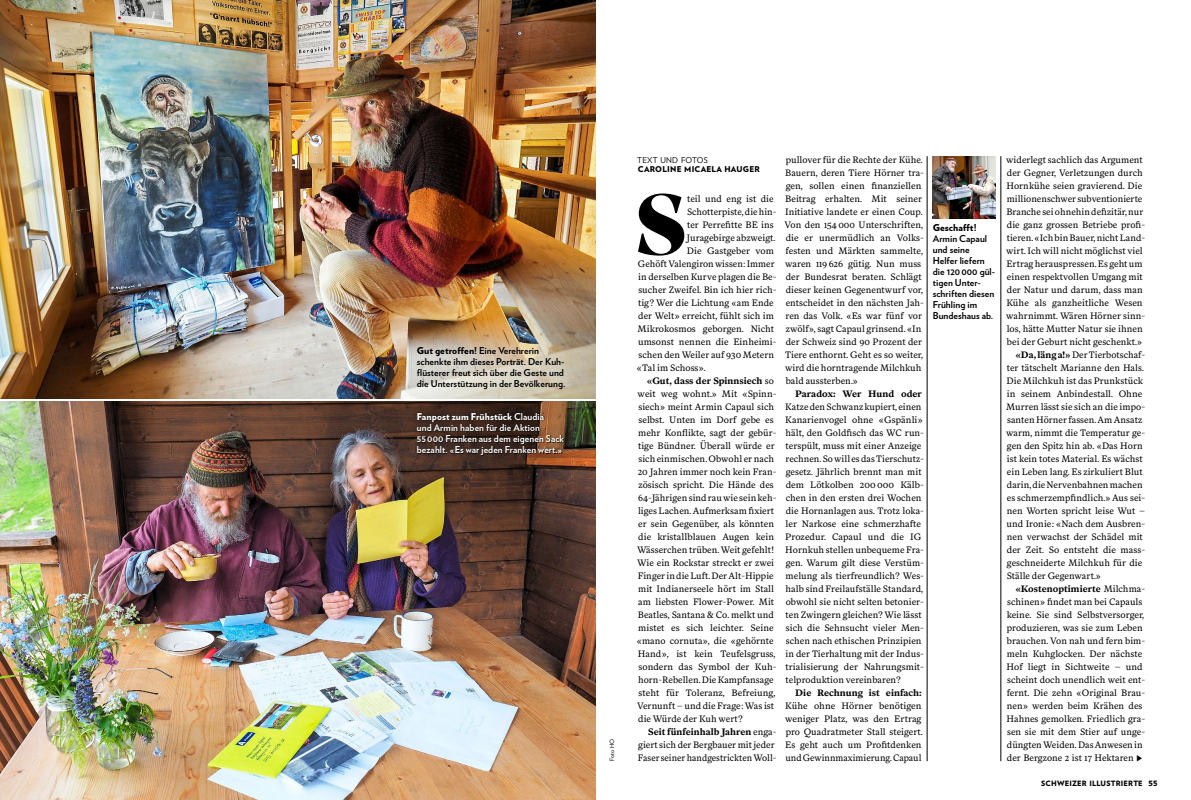
<style>
.page{position:relative;width:1191px;height:800px;background:#fff}
.page>*{position:absolute;margin:0;border:0;box-sizing:border-box;transform-origin:0 0}
._501_a___Initial_Sup{font:900 83.5px "Superior Title";color:#000}
._800_Legi_9_5_VBold{font:700 9.5px/11px "Verlag";letter-spacing:.005em;color:#000}
._800_Legi_9_5_VBold-2{font:700 9.5px/11px "Verlag";letter-spacing:.005em;color:#fff}
._502_LT_SupTxt_BS_EZ{font:9.2px/13px "Superior Text";color:#000}
._501_a___Initial_Sup-2{font:9.2px "Superior Text";color:#000}
._400_AUTOR_VerBlack{font:900 8px/9.5px "Verlag";letter-spacing:.03em;color:#000}
.t1{font:900 7.3px "Verlag";letter-spacing:.025em;color:#000}
._400_Fotobyline_x12{font:6px "Verlag";letter-spacing:.025em;color:#000}
.s1{font-weight:900}
.s2{font-weight:400}
.s3{font-weight:700}
</style>
<div class="page">
<img style="left:932px;top:156px;width:63px;height:62px">
<hr style="left:927px;top:156px;width:1px;height:605px;background:#000">
<hr style="left:1000px;top:156px;width:1px;height:605px;background:#000">
<img style="left:0;top:401px;width:595px;height:398px">
<img style="left:0;top:0;width:595px;height:398px">
<div style="left:404px;top:399px;width:171px;height:67px;background:#000;opacity:.75"></div>
<svg style="left:405px;top:334px;width:171px;height:67px"></svg>
<p class="_800_Legi_9_5_VBold" style="left:417px;top:345px;width:150px"><span class="s1">Gut getroffen!</span> Eine Verehrerin schenkte ihm dieses Porträt. Der Kuh&shy;flüsterer freut sich über die Geste und die Unterstützung in der Bevölkerung.</p>
<p class="_800_Legi_9_5_VBold-2" style="left:417px;top:410px;width:149px"><span class="s1">Fanpost zum Frühstück</span> Claudia<br>und Armin haben für die Aktion<br>55 000 Franken aus dem eigenen Sack bezahlt. «Es war jeden Franken wert.»</p>
<p class="_400_Fotobyline_x12" style="left:607px;top:761px;width:24px;rotate:-90deg">Foto HO</p>
<p class="_400_AUTOR_VerBlack" style="left:637px;top:155px;width:124px"><span class="s2">TEXT UND FOTOS<br></span>CAROLINE MICAELA HAUGER</p>
<p class="_501_a___Initial_Sup" style="left:635px;top:172px;width:53px">S</p>
<p class="_501_a___Initial_Sup-2" style="left:687px;top:192px;width:88px">teil und eng ist die</p>
<p class="_501_a___Initial_Sup-2" style="left:687px;top:205px;width:91px">Schotterpiste, die hin-</p>
<p class="_501_a___Initial_Sup-2" style="left:687px;top:218px;width:88px">ter Perrefitte BE ins</p>
<p class="_501_a___Initial_Sup-2" style="left:686px;top:231px;width:90px">Juragebirge abzweigt.</p>
<p class="_501_a___Initial_Sup-2" style="left:687px;top:244px;width:89px">Die Gastgeber vom</p>
<p class="_501_a___Initial_Sup-2" style="left:638px;top:257px;width:138px">Gehöft Valengiron wissen: Immer</p>
<p class="_501_a___Initial_Sup-2" style="left:638px;top:270px;width:140px">in derselben Kurve plagen die Be-</p>
<p class="_501_a___Initial_Sup-2" style="left:638px;top:283px;width:140px">sucher Zweifel. Bin ich hier rich-</p>
<p class="_501_a___Initial_Sup-2" style="left:638px;top:296px;width:137px">tig? Wer die Lichtung «am Ende</p>
<p class="_501_a___Initial_Sup-2" style="left:638px;top:309px;width:137px">der Welt» erreicht, fühlt sich im</p>
<p class="_501_a___Initial_Sup-2" style="left:637px;top:322px;width:138px">Mikrokosmos geborgen. Nicht</p>
<p class="_501_a___Initial_Sup-2" style="left:638px;top:335px;width:140px">umsonst nennen die Einheimi-</p>
<p class="_501_a___Initial_Sup-2" style="left:638px;top:348px;width:137px">schen den Weiler auf 930 Metern</p>
<p class="_501_a___Initial_Sup-2" style="left:637px;top:361px;width:70px">«Tal im Schoss».</p>
<p class="_502_LT_SupTxt_BS_EZ" style="left:637px;top:374px;width:141px;text-indent:10px"><span class="s3">«Gut, dass der Spinnsiech</span> so weit weg wohnt.» Mit «Spinn&shy;siech» meint Armin Capaul sich selbst. Unten im Dorf gebe es mehr Konflikte, sagt der gebür&shy;tige Bündner. Überall würde er sich einmischen. Obwohl er nach<br>20 Jahren immer noch kein Fran&shy;zösisch spricht. Die Hände des<br>64-Jährigen sind rau wie sein keh&shy;liges Lachen. Aufmerksam fixiert er sein Gegenüber, als könnten die kristallblauen Augen kein<br>Wässerchen trüben. Weit gefehlt!<br>Wie ein Rockstar streckt er zwei<br>Finger in die Luft. Der Alt-Hippie mit Indianerseele hört im Stall am liebsten Flower-Power. Mit<br>Beatles, Santana &amp; Co. melkt und mistet es sich leichter. Seine «mano cornuta», die «gehörnte<br>Hand», ist kein Teufelsgruss, sondern das Symbol der Kuh&shy;horn-Rebellen. Die Kampfansage steht für Toleranz, Befreiung,<br>Vernunft – und die Frage: Was ist die Würde der Kuh wert?</p>
<p class="_502_LT_SupTxt_BS_EZ" style="left:638px;top:725px;width:140px;text-indent:10px"><span class="s3">Seit fünfeinhalb Jahren</span> enga&shy;giert sich der Bergbauer mit jeder<br>Faser seiner handgestrickten Woll-</p>
<p class="_502_LT_SupTxt_BS_EZ" style="left:784px;top:153px;width:141px">pullover für die Rechte der Kühe.<br>Bauern, deren Tiere Hörner tra&shy;gen, sollen einen finanziellen<br>Beitrag erhalten. Mit seiner<br>Initiative landete er einen Coup.<br>Von den 154 000 Unterschriften, die er unermüdlich an Volks&shy;festen und Märkten sammelte, waren 119 626 gütig. Nun muss der Bundesrat beraten. Schlägt dieser keinen Gegenentwurf vor, entscheidet in den nächsten Jah&shy;ren das Volk. «Es war fünf vor zwölf», sagt Capaul grinsend. «In der Schweiz sind 90 Prozent der<br>Tiere enthornt. Geht es so weiter, wird die horntragende Milchkuh bald aussterben.»</p>
<p class="_502_LT_SupTxt_BS_EZ" style="left:785px;top:387px;width:140px;text-indent:10px"><span class="s3">Paradox: Wer Hund oder<br></span>Katze den Schwanz kupiert, einen<br>Kanarienvogel ohne «Gspänli» hält, den Goldfisch das WC run&shy;terspült, muss mit einer Anzeige rechnen. So will es das Tierschutz&shy;gesetz. Jährlich brennt man mit dem Lötkolben 200 000 Kälb&shy;chen in den ersten drei Wochen die Hornanlagen aus. Trotz loka&shy;ler Narkose eine schmerzhafte<br>Prozedur. Capaul und die IG<br>Hornkuh stellen unbequeme Fra&shy;gen. Warum gilt diese Verstüm&shy;melung als tierfreundlich? Wes&shy;halb sind Freilaufställe Standard, obwohl sie nicht selten betonier&shy;ten Zwingern gleichen? Wie lässt sich die Sehnsucht vieler Men&shy;schen nach ethischen Prinzipien in der Tierhaltung mit der Indus&shy;trialisierung der Nahrungsmit&shy;telproduktion vereinbaren?</p>
<p class="_502_LT_SupTxt_BS_EZ" style="left:785px;top:686px;width:139px;text-indent:10px"><span class="s3">Die Rechnung ist einfach:<br></span>Kühe ohne Hörner benötigen weniger Platz, was den Ertrag pro Quadratmeter Stall steigert.<br>Es geht auch um Profitdenken und Gewinnmaximierung. Capaul</p>
<p class="_800_Legi_9_5_VBold" style="left:932px;top:222px;width:64px"><span class="s1">Geschafft!<br></span>Armin Capaul und seine<br>Helfer liefern die 120 000 gül&shy;tigen Unter&shy;schriften diesen<br>Frühling im<br>Bundeshaus ab.</p>
<p class="_502_LT_SupTxt_BS_EZ" style="left:1006px;top:153px;width:140px">widerlegt sachlich das Argument der Gegner, Verletzungen durch<br>Hornkühe seien gravierend. Die millionenschwer subventionierte<br>Branche sei ohnehin defizitär, nur die ganz grossen Betriebe profi&shy;tieren. «Ich bin Bauer, nicht Land&shy;wirt. Ich will nicht möglichst viel<br>Ertrag herauspressen. Es geht um einen respektvollen Umgang mit der Natur und darum, dass man<br>Kühe als ganzheitliche Wesen wahrnimmt. Wären Hörner sinn&shy;los, hätte Mutter Natur sie ihnen bei der Geburt nicht geschenkt.»</p>
<p class="_502_LT_SupTxt_BS_EZ" style="left:1006px;top:348px;width:140px;text-indent:9px"><span class="s3">«Da, läng a!»</span> Der Tierbotschaf&shy;ter tätschelt Marianne den Hals.<br>Die Milchkuh ist das Prunkstück in seinem Anbindestall. Ohne<br>Murren lässt sie sich an die impo&shy;santen Hörner fassen. Am Ansatz warm, nimmt die Temperatur ge&shy;gen den Spitz hin ab. «Das Horn ist kein totes Material. Es wächst ein Leben lang. Es zirkuliert Blut darin, die Nervenbahnen machen es schmerzempfindlich.» Aus sei&shy;nen Worten spricht leise Wut – und Ironie: «Nach dem Ausbren&shy;nen verwachst der Schädel mit der Zeit. So entsteht die mass&shy;geschneiderte Milchkuh für die<br>Ställe der Gegenwart.»</p>
<p class="_502_LT_SupTxt_BS_EZ" style="left:1006px;top:582px;width:140px;text-indent:9px"><span class="s3">«Kostenoptimierte</span> Milchma&shy;schinen» findet man bei Capauls keine. Sie sind Selbstversorger, produzieren, was sie zum Leben brauchen. Von nah und fern bim&shy;meln Kuhglocken. Der nächste<br>Hof liegt in Sichtweite – und scheint doch unendlich weit ent&shy;fernt. Die zehn «Original Brau&shy;nen» werden beim Krähen des<br>Hahnes gemolken. Friedlich gra&shy;sen sie mit dem Stier auf unge&shy;düngten Weiden. Das Anwesen in der Bergzone 2 ist 17 Hektaren</p>
<p class="t1" style="left:1041px;top:777px;width:103px">SCHWEIZER ILLUSTRIERTE</p>
<p class="t1" style="left:1148px;top:777px;width:11px">55</p>
</div>
